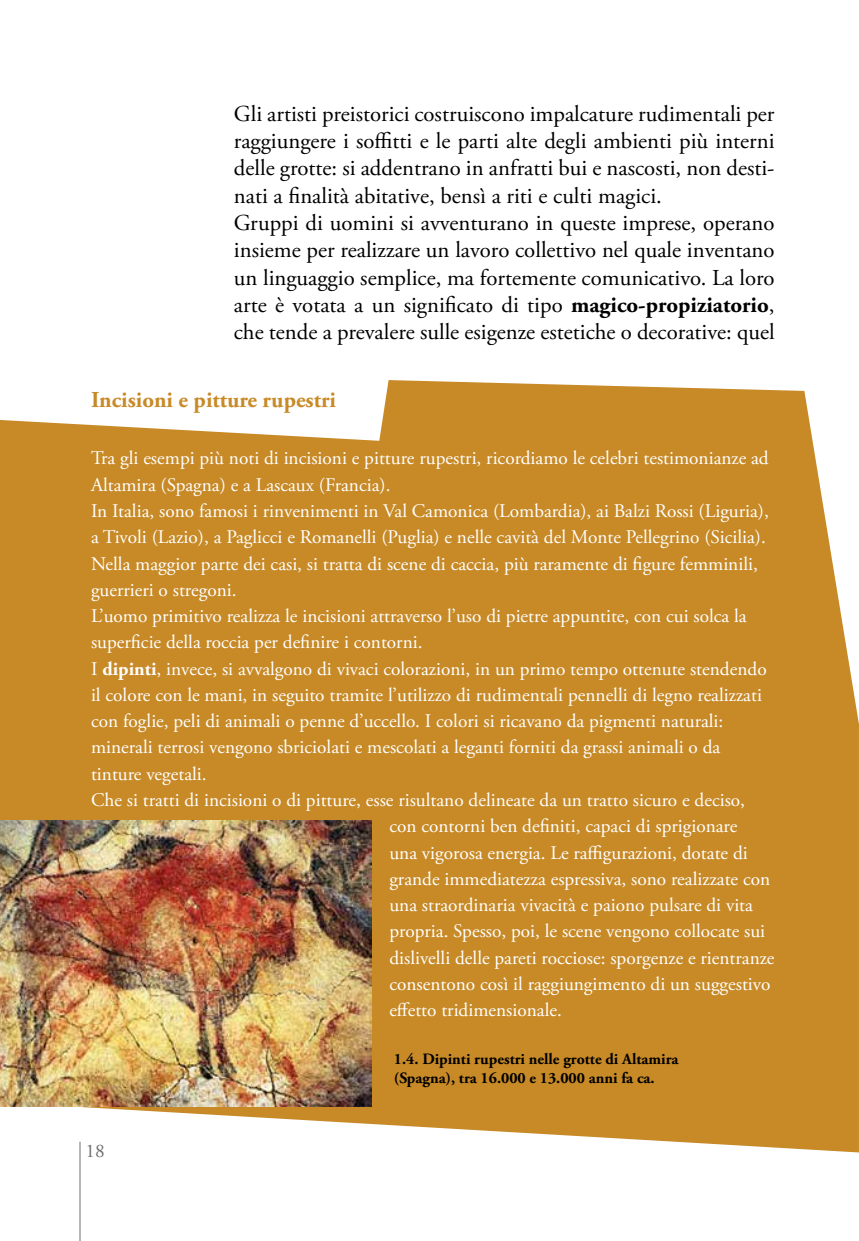
<style>
.page{position:relative;width:859px;height:1241px;background:#fff}
.page>*{position:absolute;margin:0;border:0;box-sizing:border-box;transform-origin:0 0}
.t1{font:22.75px/27.3px "Adobe Garamond Pro";color:#000}
.t2{font:700 22.75px "Adobe Garamond Pro";color:#c88a27}
.t3{font:19.25px "Adobe Garamond Pro";color:#fff}
.t4{font:19.25px "Adobe Garamond Pro";letter-spacing:-.02em;color:#fff}
.t5{font:19.25px "Adobe Garamond Pro";color:#6d6e71}
.t6{font:700 15.75px/18.9px "Adobe Garamond Pro";color:#000}
.s1{font-weight:700}
</style>
<div class="page">
<hr style="left:79px;top:1141px;width:1px;height:99px;background:#6d6e71">
<div style="left:0;top:380px;width:858px;height:772px;background:#c88a27"></div>
<svg style="left:0;top:380px;width:394px;height:60px"></svg>
<img style="left:0;top:820px;width:371px;height:286px">
<p class="t1" style="left:234px;top:101px;width:542px">Gli artisti preistorici costruiscono impalcature rudimentali per raggiungere i soffitti e le parti alte degli ambienti più interni delle grotte: si addentrano in anfratti bui e nascosti, non desti&shy;nati a finalità abitative, bensì a riti e culti magici.<br>Gruppi di uomini si avventurano in queste imprese, operano insieme per realizzare un lavoro collettivo nel quale inventano un linguaggio semplice, ma fortemente comunicativo. La loro arte è votata a un significato di tipo <span class="s1">magico-propiziatorio</span>, che tende a prevalere sulle esigenze estetiche o decorative: quel</p>
<p class="t2" style="left:91px;top:387px;width:246px">Incisioni e pitture rupestri</p>
<p class="t3" style="left:91px;top:446px;width:679px">Tra gli esempi più noti di incisioni e pitture rupestri, ricordiamo le celebri testimonianze ad</p>
<p class="t3" style="left:91px;top:473px;width:301px">Altamira (Spagna) e a Lascaux (Francia).</p>
<p class="t3" style="left:91px;top:499px;width:679px">In Italia, sono famosi i rinvenimenti in Val Camonica (Lombardia), ai Balzi Rossi (Liguria),</p>
<p class="t4" style="left:91px;top:525px;width:676px">a Tivoli (Lazio), a Paglicci e Romanelli (Puglia) e nelle cavità del Monte Pellegrino (Sicilia).</p>
<p class="t3" style="left:91px;top:552px;width:668px">Nella maggior parte dei casi, si tratta di scene di caccia, più raramente di figure femminili,</p>
<p class="t3" style="left:91px;top:578px;width:147px">guerrieri o stregoni.</p>
<p class="t3" style="left:91px;top:604px;width:657px">L’uomo primitivo realizza le incisioni attraverso l’uso di pietre appuntite, con cui solca la</p>
<p class="t3" style="left:91px;top:630px;width:333px">superficie della roccia per definire i contorni.</p>
<p class="t3" style="left:91px;top:657px;width:677px">I <span class="s1">dipinti</span>, invece, si avvalgono di vivaci colorazioni, in un primo tempo ottenute stendendo</p>
<p class="t3" style="left:91px;top:683px;width:672px">il colore con le mani, in seguito tramite l’utilizzo di rudimentali pennelli di legno realizzati</p>
<p class="t3" style="left:91px;top:709px;width:633px">con foglie, peli di animali o penne d’uccello. I colori si ricavano da pigmenti naturali:</p>
<p class="t3" style="left:91px;top:735px;width:630px">minerali terrosi vengono sbriciolati e mescolati a leganti forniti da grassi animali o da</p>
<p class="t3" style="left:91px;top:762px;width:117px">tinture vegetali.</p>
<p class="t3" style="left:91px;top:788px;width:655px">Che si tratti di incisioni o di pitture, esse risultano delineate da un tratto sicuro e deciso,</p>
<p class="t3" style="left:389px;top:814px;width:349px">con contorni ben definiti, capaci di sprigionare</p>
<p class="t3" style="left:389px;top:840px;width:360px">una vigorosa energia. Le raffigurazioni, dotate di</p>
<p class="t3" style="left:389px;top:867px;width:382px">grande immediatezza espressiva, sono realizzate con</p>
<p class="t3" style="left:389px;top:893px;width:365px">una straordinaria vivacità e paiono pulsare di vita</p>
<p class="t3" style="left:389px;top:919px;width:377px">propria. Spesso, poi, le scene vengono collocate sui</p>
<p class="t3" style="left:389px;top:945px;width:386px">dislivelli delle pareti rocciose: sporgenze e rientranze</p>
<p class="t3" style="left:389px;top:972px;width:382px">consentono così il raggiungimento di un suggestivo</p>
<p class="t3" style="left:389px;top:998px;width:174px">effetto tridimensionale.</p>
<p class="t6" style="left:394px;top:1049px;width:286px">1.4. Dipinti rupestri nelle grotte di Altamira (Spagna), tra 16.000 e 13.000 anni fa ca.</p>
<p class="t5" style="left:85px;top:1138px;width:21px">18</p>
</div>
